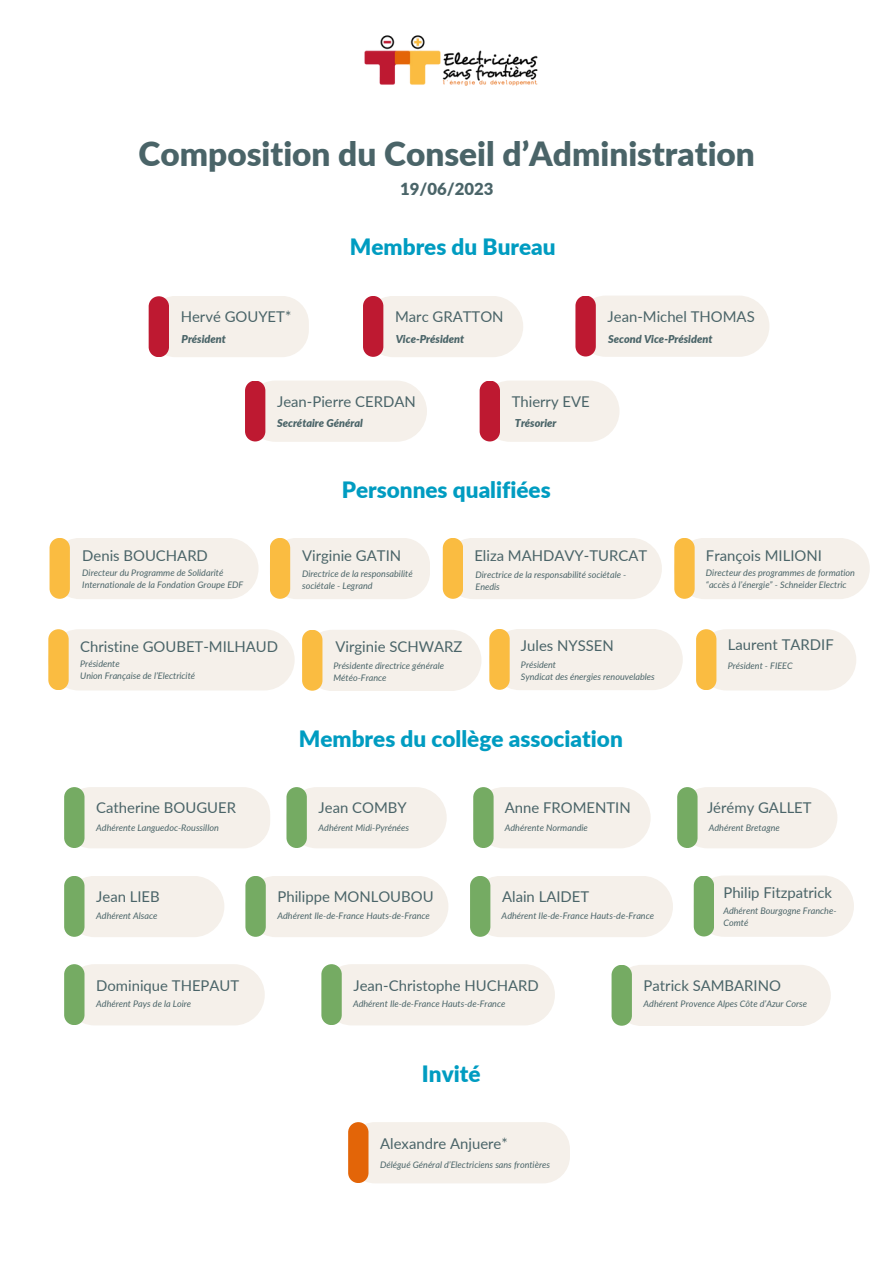
<style>
.page{position:relative;width:894px;height:1264px;background:#fff}
.page>*{position:absolute;margin:0;border:0;box-sizing:border-box;transform-origin:0 0}
.t1{font:900 33.3px "Lato";color:#4a6468}
.t2{font:900 22.5px "Lato";color:#009cc1}
.t3{font:900 16.65px "Lato";color:#4a6468}
.t4{font:14.85px "Lato";color:#4a6468}
.t5{font:italic 900 10.8px "Lato";color:#4a6468}
.t6{font:italic 9px/12px "Lato";color:#4a6468}
</style>
<div class="page">
<img style="left:364px;top:35px;width:174px;height:51px">
<div style="left:149px;top:296px;width:160px;height:61px;background:#f5f0ea;border-radius:27px"></div>
<svg style="left:149px;top:296px;width:20px;height:61px"></svg>
<div style="left:363px;top:296px;width:160px;height:61px;background:#f5f0ea;border-radius:31px"></div>
<svg style="left:363px;top:296px;width:20px;height:61px"></svg>
<div style="left:245px;top:380px;width:182px;height:62px;background:#f5f0ea;border-radius:31px"></div>
<svg style="left:245px;top:381px;width:20px;height:60px"></svg>
<div style="left:479px;top:380px;width:140px;height:62px;background:#f5f0ea;border-radius:31px"></div>
<svg style="left:479px;top:381px;width:21px;height:60px"></svg>
<div style="left:575px;top:295px;width:194px;height:62px;background:#f5f0ea;border-radius:31px"></div>
<svg style="left:575px;top:296px;width:20px;height:60px"></svg>
<div style="left:270px;top:538px;width:160px;height:61px;background:#f5f0ea;border-radius:27px"></div>
<svg style="left:270px;top:538px;width:20px;height:61px"></svg>
<div style="left:442px;top:538px;width:219px;height:61px;background:#f5f0ea;border-radius:31px"></div>
<svg style="left:442px;top:538px;width:21px;height:61px"></svg>
<div style="left:674px;top:538px;width:195px;height:61px;background:#f5f0ea;border-radius:31px"></div>
<svg style="left:674px;top:538px;width:20px;height:61px"></svg>
<div style="left:696px;top:629px;width:160px;height:61px;background:#f5f0ea;border-radius:31px"></div>
<svg style="left:696px;top:629px;width:20px;height:61px"></svg>
<div style="left:48px;top:629px;width:246px;height:61px;background:#f5f0ea;border-radius:31px"></div>
<div style="left:50px;top:538px;width:208px;height:61px;background:#f5f0ea;border-radius:31px"></div>
<div style="left:302px;top:629px;width:179px;height:62px;background:#f5f0ea;border-radius:31px"></div>
<svg style="left:302px;top:630px;width:20px;height:60px"></svg>
<div style="left:489px;top:629px;width:193px;height:61px;background:#f5f0ea;border-radius:31px"></div>
<svg style="left:489px;top:629px;width:20px;height:60px"></svg>
<div style="left:64px;top:787px;width:206px;height:61px;background:#f5f0ea;border-radius:27px"></div>
<div style="left:286px;top:787px;width:160px;height:61px;background:#f5f0ea;border-radius:31px"></div>
<svg style="left:286px;top:787px;width:21px;height:61px"></svg>
<div style="left:677px;top:787px;width:160px;height:61px;background:#f5f0ea;border-radius:31px"></div>
<svg style="left:677px;top:787px;width:20px;height:61px"></svg>
<div style="left:64px;top:964px;width:201px;height:61px;background:#f5f0ea;border-radius:31px"></div>
<div style="left:64px;top:875px;width:160px;height:62px;background:#f5f0ea;border-radius:31px"></div>
<div style="left:321px;top:964px;width:233px;height:61px;background:#f5f0ea;border-radius:31px"></div>
<svg style="left:321px;top:964px;width:20px;height:61px"></svg>
<div style="left:693px;top:875px;width:160px;height:61px;background:#f5f0ea;border-radius:31px"></div>
<svg style="left:693px;top:876px;width:21px;height:60px"></svg>
<div style="left:473px;top:787px;width:177px;height:61px;background:#f5f0ea;border-radius:31px"></div>
<svg style="left:473px;top:787px;width:20px;height:61px"></svg>
<div style="left:611px;top:964px;width:219px;height:62px;background:#f5f0ea;border-radius:31px"></div>
<svg style="left:611px;top:965px;width:20px;height:60px"></svg>
<div style="left:245px;top:875px;width:203px;height:62px;background:#f5f0ea;border-radius:31px"></div>
<svg style="left:245px;top:876px;width:21px;height:60px"></svg>
<div style="left:470px;top:875px;width:202px;height:62px;background:#f5f0ea;border-radius:31px"></div>
<svg style="left:470px;top:876px;width:20px;height:60px"></svg>
<div style="left:348px;top:1122px;width:221px;height:61px;background:#f5f0ea;border-radius:27px"></div>
<svg style="left:348px;top:1122px;width:20px;height:60px"></svg>
<svg style="left:48px;top:629px;width:21px;height:61px"></svg>
<svg style="left:50px;top:538px;width:20px;height:61px"></svg>
<svg style="left:64px;top:787px;width:20px;height:61px"></svg>
<svg style="left:64px;top:964px;width:20px;height:61px"></svg>
<svg style="left:64px;top:876px;width:20px;height:60px"></svg>
<p class="t1" style="left:139px;top:133px;width:617px">Composition du Conseil d’Administration</p>
<p class="t3" style="left:400px;top:178px;width:95px">19/06/2023</p>
<p class="t2" style="left:350px;top:233px;width:207px">Membres du Bureau</p>
<p class="t4" style="left:181px;top:308px;width:112px">Hervé GOUYET*</p>
<p class="t5" style="left:181px;top:332px;width:46px">Président</p>
<p class="t4" style="left:395px;top:308px;width:110px">Marc GRATTON</p>
<p class="t5" style="left:395px;top:332px;width:70px">Vice-Président</p>
<p class="t4" style="left:607px;top:307px;width:149px">Jean-Michel THOMAS</p>
<p class="t5" style="left:608px;top:332px;width:106px">Second Vice-Président</p>
<p class="t4" style="left:277px;top:392px;width:140px">Jean-Pierre CERDAN</p>
<p class="t5" style="left:277px;top:416px;width:87px">Secrétaire Général</p>
<p class="t4" style="left:511px;top:392px;width:79px">Thierry EVE</p>
<p class="t5" style="left:514px;top:416px;width:43px">Trésorier</p>
<p class="t2" style="left:341px;top:475px;width:210px">Personnes qualifiées</p>
<p class="t4" style="left:302px;top:546px;width:100px">Virginie GATIN</p>
<p class="t4" style="left:474px;top:546px;width:174px">Eliza MAHDAVY-TURCAT</p>
<p class="t4" style="left:705px;top:546px;width:117px">François MILIONI</p>
<p class="t4" style="left:82px;top:546px;width:127px">Denis BOUCHARD</p>
<p class="t6" style="left:82px;top:567px;width:162px">Directeur du Programme de Solidarité<br>Internationale de la Fondation Groupe EDF</p>
<p class="t6" style="left:475px;top:568px;width:152px">Directrice de la responsabilité sociétale -</p>
<p class="t6" style="left:705px;top:567px;width:151px">Directeur des programmes de formation “accès à l’énergie” - Schneider Electric</p>
<p class="t6" style="left:302px;top:567px;width:112px">Directrice de la responsabilité sociétale - Legrand</p>
<p class="t6" style="left:475px;top:580px;width:26px">Enedis</p>
<p class="t4" style="left:80px;top:637px;width:199px">Christine GOUBET-MILHAUD</p>
<p class="t6" style="left:80px;top:658px;width:41px">Présidente</p>
<p class="t6" style="left:80px;top:670px;width:116px">Union Française de l’Electricité</p>
<p class="t4" style="left:335px;top:637px;width:128px">Virginie SCHWARZ</p>
<p class="t6" style="left:333px;top:659px;width:112px">Présidente directrice générale</p>
<p class="t6" style="left:333px;top:671px;width:55px">Météo-France</p>
<p class="t4" style="left:521px;top:636px;width:94px">Jules NYSSEN</p>
<p class="t6" style="left:521px;top:658px;width:37px">Président</p>
<p class="t6" style="left:521px;top:670px;width:135px">Syndicat des énergies renouvelables</p>
<p class="t2" style="left:299px;top:724px;width:325px">Membres du collège association</p>
<p class="t4" style="left:727px;top:635px;width:107px">Laurent TARDIF</p>
<p class="t6" style="left:727px;top:659px;width:66px">Président - FIEEC</p>
<p class="t4" style="left:96px;top:798px;width:141px">Catherine BOUGUER</p>
<p class="t4" style="left:318px;top:798px;width:90px">Jean COMBY</p>
<p class="t4" style="left:706px;top:798px;width:106px">Jérémy GALLET</p>
<p class="t4" style="left:504px;top:798px;width:127px">Anne FROMENTIN</p>
<p class="t6" style="left:96px;top:821px;width:124px">Adhérente Languedoc-Roussillon</p>
<p class="t6" style="left:318px;top:821px;width:92px">Adhérent Midi-Pyrénées</p>
<p class="t6" style="left:504px;top:821px;width:84px">Adhérente Normandie</p>
<p class="t6" style="left:708px;top:821px;width:72px">Adhérent Bretagne</p>
<p class="t4" style="left:96px;top:887px;width:65px">Jean LIEB</p>
<p class="t6" style="left:96px;top:909px;width:63px">Adhérent Alsace</p>
<p class="t4" style="left:96px;top:976px;width:144px">Dominique THEPAUT</p>
<p class="t4" style="left:277px;top:887px;width:158px">Philippe MONLOUBOU</p>
<p class="t6" style="left:277px;top:909px;width:154px">Adhérent Ile-de-France Hauts-de-France</p>
<p class="t4" style="left:723px;top:882px;width:110px">Philip Fitzpatrick</p>
<p class="t4" style="left:502px;top:887px;width:89px">Alain LAIDET</p>
<p class="t6" style="left:501px;top:909px;width:154px">Adhérent Ile-de-France Hauts-de-France</p>
<p class="t6" style="left:723px;top:904px;width:114px">Adhérent Bourgogne Franche-<br>Comté</p>
<p class="t4" style="left:353px;top:976px;width:187px">Jean-Christophe HUCHARD</p>
<p class="t4" style="left:643px;top:976px;width:139px">Patrick SAMBARINO</p>
<p class="t6" style="left:96px;top:997px;width:96px">Adhérent Pays de la Loire</p>
<p class="t6" style="left:353px;top:997px;width:154px">Adhérent Ile-de-France Hauts-de-France</p>
<p class="t6" style="left:643px;top:997px;width:165px">Adhérent Provence Alpes Côte d’Azur Corse</p>
<p class="t2" style="left:422px;top:1059px;width:60px">Invité</p>
<p class="t4" style="left:380px;top:1133px;width:129px">Alexandre Anjuere*</p>
<p class="t6" style="left:380px;top:1158px;width:171px">Délégué Général d’Electriciens sans frontières</p>
</div>
